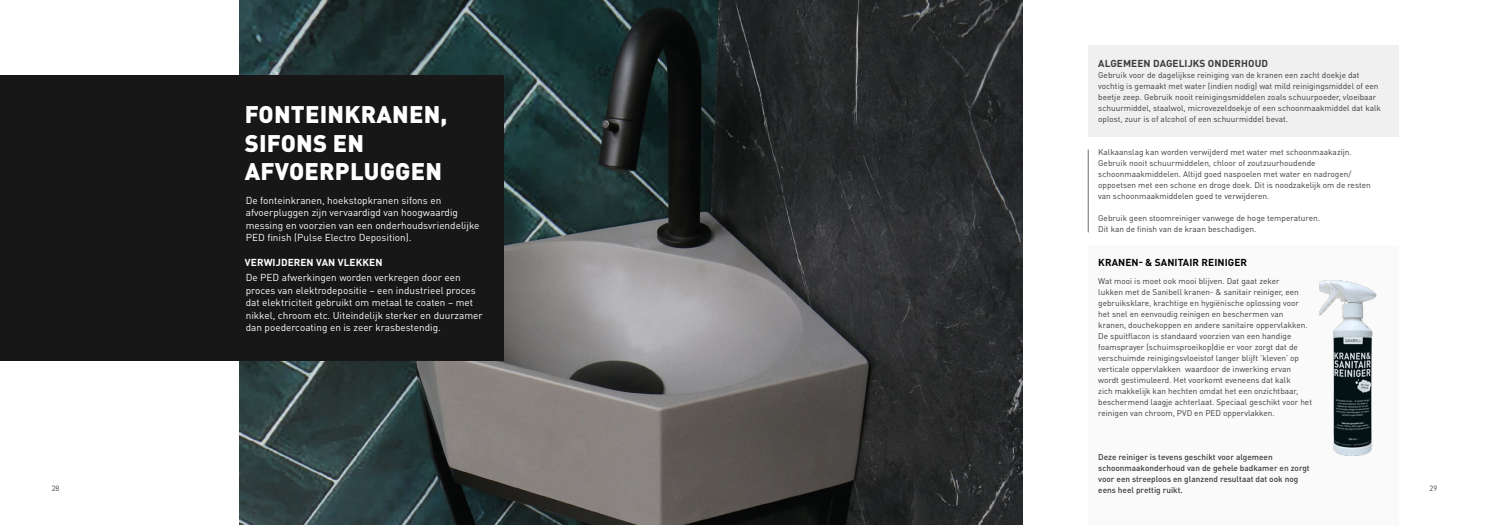
<style>
.page{position:relative;width:1489px;height:525px;background:#fff}
.page>*{position:absolute;margin:0;border:0;box-sizing:border-box;transform-origin:0 0}
.t1{font:900 23.75px/28.5px "DIN Pro";letter-spacing:.01em;color:#fff}
.t2{font:10px/12.5px "DIN Pro";color:#fff}
.t3{font:700 10px "DIN Pro";letter-spacing:.01em;color:#3c3c3b}
.t4{font:700 10px "DIN Pro";letter-spacing:.01em;color:#000}
.t5{font:700 10px "DIN Pro";letter-spacing:.01em;color:#fff}
.t6{font:8.25px/11px "DIN Pro";color:#3c3c3b}
.t7{font:500 8.25px/11px "DIN Pro";color:#3c3c3b}
.t8{font:300 7.5px "DIN Pro";color:#000}
</style>
<div class="page">
<img style="left:240px;top:0;width:782px;height:524px">
<div style="left:0;top:75px;width:503px;height:285px;background:#161716"></div>
<div style="left:1088px;top:245px;width:310px;height:279px;background:#fafafa"></div>
<div style="left:1088px;top:45px;width:310px;height:91px;background:#efefef"></div>
<hr style="left:1087px;top:149px;width:1px;height:83px;background:#6f716e">
<img style="left:1318px;top:280px;width:59px;height:176px">
<p class="t3" style="left:1098px;top:56px;width:171px">ALGEMEEN DAGELIJKS ONDERHOUD</p>
<p class="t6" style="left:1098px;top:69px;width:284px">Gebruik voor de dagelijkse reiniging van de kranen een zacht doekje dat vochtig is gemaakt met water (indien nodig) wat mild reinigingsmiddel of een beetje zeep. Gebruik nooit reinigingsmiddelen zoals schuurpoeder, vloeibaar schuurmiddel, staalwol, microvezeldoekje of een schoonmaakmiddel dat kalk oplost, zuur is of alcohol of een schuurmiddel bevat.</p>
<p class="t6" style="left:1098px;top:146px;width:274px">Kalkaanslag kan worden verwijderd met water met schoonmaakazijn.<br>Gebruik nooit schuurmiddelen, chloor of zoutzuurhoudende schoonmaakmiddelen. Altijd goed naspoelen met water en nadrogen/ oppoetsen met een schone en droge doek. Dit is noodzakelijk om de resten van schoonmaakmiddelen goed te verwijderen.</p>
<p class="t6" style="left:1098px;top:212px;width:223px">Gebruik geen stoomreiniger vanwege de hoge temperaturen.<br>Dit kan de finish van de kraan beschadigen.</p>
<h1 class="t1" style="left:245px;top:99px;width:204px">FONTEINKRANEN,<br>SIFONS EN<br>AFVOERPLUGGEN</h1>
<p class="t2" style="left:246px;top:193px;width:235px">De fonteinkranen, hoekstopkranen sifons en afvoerpluggen zijn vervaardigd van hoogwaardig messing en voorzien van een onderhoudsvriendelijke PED finish (Pulse Electro Deposition).</p>
<p class="t2" style="left:246px;top:271px;width:238px">De PED afwerkingen worden verkregen door een proces van elektrodepositie – een industrieel proces dat elektriciteit gebruikt om metaal te coaten – met nikkel, chroom etc. Uiteindelijk sterker en duurzamer dan poedercoating en is zeer krasbestendig.</p>
<p class="t5" style="left:245px;top:255px;width:139px">VERWIJDEREN VAN VLEKKEN</p>
<p class="t4" style="left:1098px;top:255px;width:150px">KRANEN- &amp; SANITAIR REINIGER</p>
<p class="t6" style="left:1098px;top:274px;width:215px">Wat mooi is moet ook mooi blijven. Dat gaat zeker<br>lukken met de Sanibell kranen- &amp; sanitair reiniger, een gebruiksklare, krachtige en hygiënische oplossing voor het snel en eenvoudig reinigen en beschermen van kranen, douchekoppen en andere sanitaire oppervlakken.<br>De spuitflacon is standaard voorzien van een handige foamsprayer (schuimsproeikop)die er voor zorgt dat de verschuimde reinigingsvloeistof langer blijft ’kleven’ op verticale oppervlakken waardoor de inwerking ervan wordt gestimuleerd. Het voorkomt eveneens dat kalk<br>zich makkelijk kan hechten omdat het een onzichtbaar, beschermend laagje achterlaat. Speciaal geschikt voor het reinigen van chroom, PVD en PED oppervlakken.</p>
<p class="t7" style="left:1098px;top:450px;width:213px">Deze reiniger is tevens geschikt voor algemeen schoonmaakonderhoud van de gehele badkamer en zorgt voor een streeploos en glanzend resultaat dat ook nog eens heel prettig ruikt.</p>
<p class="t8" style="left:52px;top:483px;width:9px">28</p>
<p class="t8" style="left:1429px;top:483px;width:9px">29</p>
</div>
